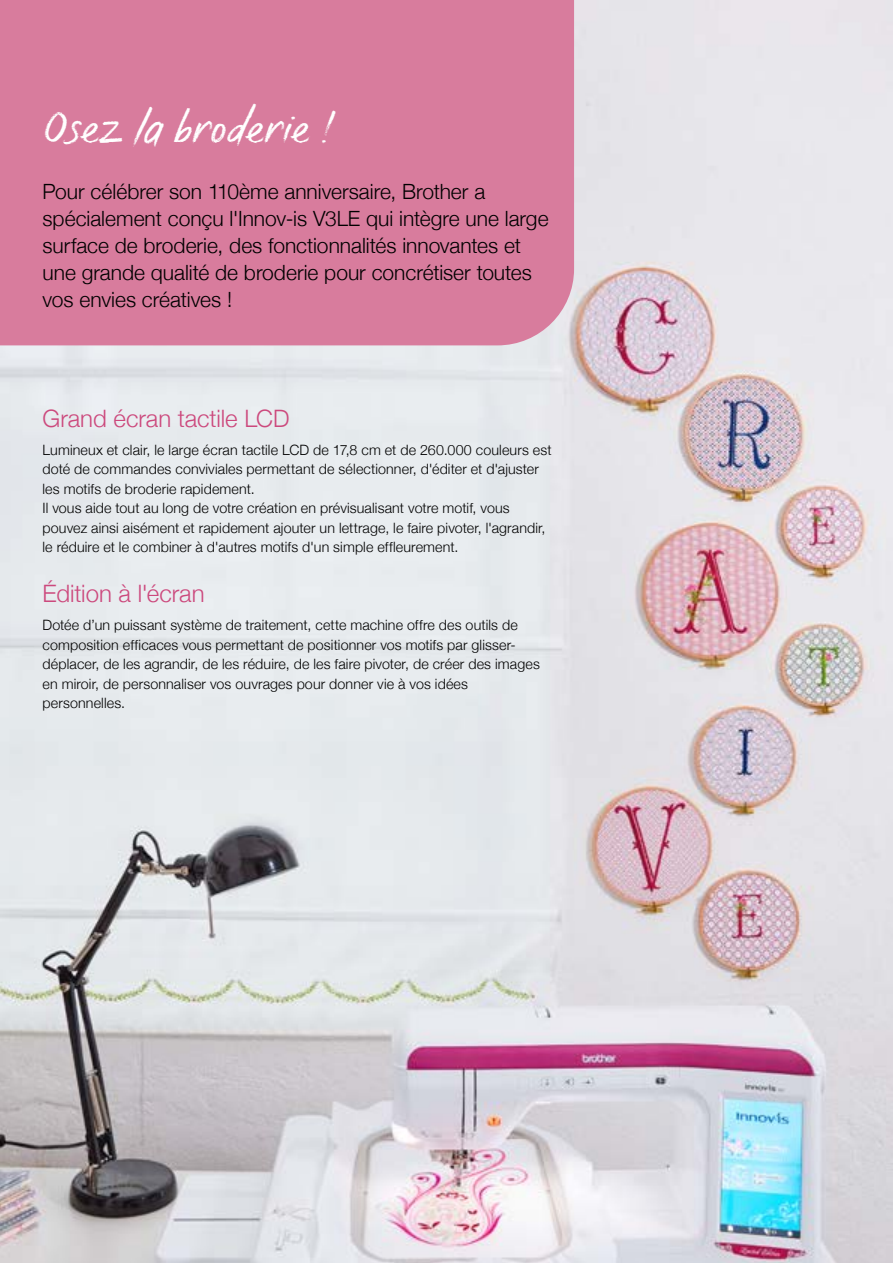
<style>
.page{position:relative;width:893px;height:1263px;background:#fff}
.page>*{position:absolute;margin:0;border:0;box-sizing:border-box;transform-origin:0 0}
.t1{font:45px "FS Sammy";color:#fff}
.t2{font:300 24px "Helvetica Neue";letter-spacing:-.005em;color:#cc497d}
.t3{font:300 21px/27px "Helvetica Neue";color:#000}
.t4{font:300 14.25px/19.5px "Helvetica Neue";letter-spacing:.01em;color:#000}
</style>
<div class="page">
<img style="left:0;top:0;width:893px;height:1263px">
<div style="left:0;top:0;width:574px;height:345px;background:#d87c9d"></div>
<h1 class="t1" style="left:43px;top:100px;width:292px">Osez la broderie !</h1>
<p class="t3" style="left:43px;top:177px;width:508px">Pour célébrer son 110ème anniversaire, Brother a spécialement conçu l'Innov-is V3LE qui intègre une large surface de broderie, des fonctionnalités innovantes et une grande qualité de broderie pour concrétiser toutes vos envies créatives !</p>
<h2 class="t2" style="left:43px;top:399px;width:248px">Grand écran tactile LCD</h2>
<p class="t4" style="left:43px;top:439px;width:511px">Lumineux et clair, le large écran tactile LCD de 17,8 cm et de 260.000 couleurs est doté de commandes conviviales permettant de sélectionner, d'éditer et d'ajuster les motifs de broderie rapidement.<br>Il vous aide tout au long de votre création en prévisualisant votre motif, vous pouvez ainsi aisément et rapidement ajouter un lettrage, le faire pivoter, l'agrandir, le réduire et le combiner à d'autres motifs d'un simple effleurement.</p>
<h2 class="t2" style="left:43px;top:574px;width:164px">Édition à l'écran</h2>
<p class="t4" style="left:43px;top:614px;width:499px">Dotée d’un puissant système de traitement, cette machine offre des outils de composition efficaces vous permettant de positionner vos motifs par glisser&shy;déplacer, de les agrandir, de les réduire, de les faire pivoter, de créer des images en miroir, de personnaliser vos ouvrages pour donner vie à vos idées personnelles.</p>
</div>
